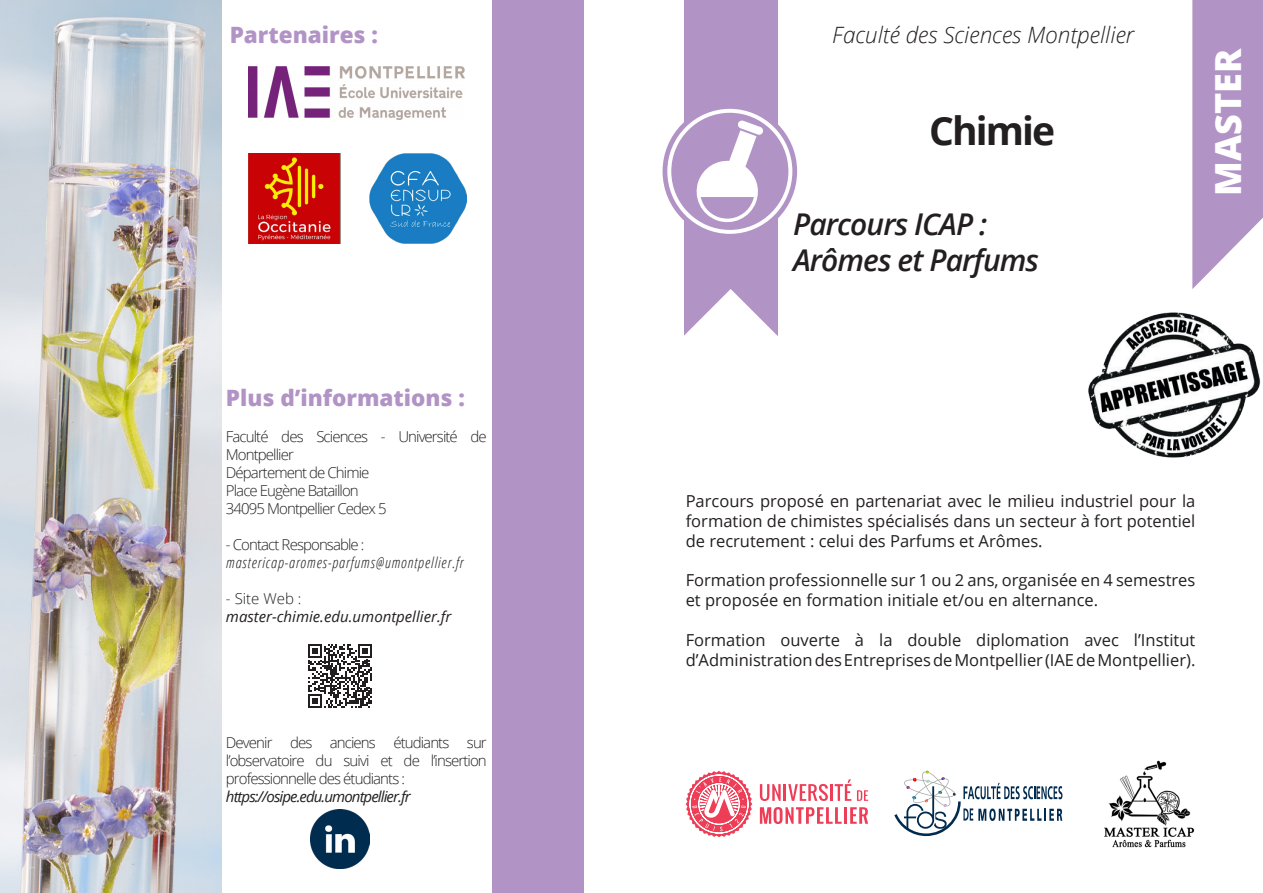
<style>
.page{position:relative;width:1263px;height:893px;background:#fff}
.page>*{position:absolute;margin:0;border:0;box-sizing:border-box;transform-origin:0 0}
.t1{font:700 39px "Open Sans";letter-spacing:-.05em;color:#231f20}
.t2{font:800 36px "Open Sans";color:#fff}
.t3{font:italic 600 30px "Open Sans";letter-spacing:-.03em;color:#231f20}
.t4{font:800 22.5px "Open Sans";color:#b194c5}
.t5{font:italic 300 22.5px "Open Sans";color:#231f20}
.t6{font:16.5px/19.8px "Open Sans";color:#231f20}
.t7{font:300 15px/18px "Open Sans";letter-spacing:-.06em;color:#231f20}
.t8{font:italic 300 condensed 15px "Open Sans";letter-spacing:.06em;color:#231f20}
.t9{font:italic 15px "Open Sans";color:#231f20}
.t10{font:italic 15px "Open Sans";letter-spacing:-.06em;color:#231f20}
</style>
<div class="page">
<div style="left:492px;top:0;width:91px;height:893px;background:#b194c5"></div>
<svg style="left:1192px;top:0;width:71px;height:289px;background:#bba1cc"></svg>
<hr style="left:830px;top:784px;width:3px;height:17px;background:#ee3d56">
<svg style="left:835px;top:779px;width:16px;height:22px"></svg>
<hr style="left:844px;top:807px;width:3px;height:17px;background:#ee3d56">
<svg style="left:850px;top:807px;width:18px;height:17px"></svg>
<svg style="left:857px;top:790px;width:11px;height:11px"></svg>
<svg style="left:760px;top:784px;width:68px;height:17px"></svg>
<svg style="left:760px;top:807px;width:82px;height:17px"></svg>
<svg style="left:686px;top:771px;width:66px;height:65px"></svg>
<div style="left:684px;top:0;width:94px;height:337px;background:#b194c5"></div>
<svg style="left:684px;top:289px;width:94px;height:48px"></svg>
<div style="left:662px;top:104px;width:135px;height:135px;background:#b194c5;border-radius:50%"></div>
<svg style="left:667px;top:109px;width:125px;height:125px"></svg>
<img style="left:0;top:1px;width:221px;height:892px">
<img style="left:1088px;top:312px;width:173px;height:146px">
<img style="left:248px;top:66px;width:216px;height:53px">
<img style="left:248px;top:153px;width:92px;height:91px">
<img style="left:370px;top:153px;width:97px;height:91px">
<svg style="left:894px;top:770px;width:168px;height:66px"></svg>
<img style="left:311px;top:810px;width:58px;height:58px">
<img style="left:1104px;top:760px;width:91px;height:88px">
<svg style="left:308px;top:644px;width:64px;height:64px"></svg>
<p class="t4" style="left:230px;top:17px;width:150px">Partenaires :</p>
<p class="t4" style="left:226px;top:380px;width:240px">Plus d’informations :</p>
<p class="t7" style="left:226px;top:427px;width:262px">Faculté des Sciences - Université de<br>Montpellier</p>
<p class="t7" style="left:226px;top:463px;width:145px">Département de Chimie</p>
<p class="t7" style="left:226px;top:481px;width:134px">Place Eugène Bataillon</p>
<p class="t7" style="left:226px;top:499px;width:162px">34095 Montpellier Cedex 5</p>
<p class="t7" style="left:226px;top:535px;width:140px">- Contact Responsable :</p>
<p class="t8" style="left:226px;top:552px;width:239px">mastericap-aromes-parfums@umontpellier.fr</p>
<p class="t7" style="left:226px;top:589px;width:77px">- Site Web :</p>
<p class="t9" style="left:226px;top:606px;width:227px">master-chimie.edu.umontpellier.fr</p>
<p class="t7" style="left:226px;top:733px;width:262px;text-align:justify">Devenir des anciens étudiants sur l’observatoire du suivi et de l’insertion professionnelle des étudiants :</p>
<p class="t10" style="left:226px;top:786px;width:186px">https://osipe.edu.umontpellier.fr</p>
<p class="t5" style="left:832px;top:19px;width:303px">Faculté des Sciences Montpellier</p>
<p class="t1" style="left:929px;top:103px;width:127px">Chimie</p>
<p class="t3" style="left:793px;top:203px;width:196px">Parcours ICAP :</p>
<p class="t3" style="left:793px;top:239px;width:247px">Arômes et Parfums</p>
<p class="t2" style="left:1200px;top:196px;width:149px;rotate:-90deg">MASTER</p>
<p class="t6" style="left:686px;top:491px;width:511px;text-align:justify">Parcours proposé en partenariat avec le milieu industriel pour la formation de chimistes spécialisés dans un secteur à fort potentiel de recrutement : celui des Parfums et Arômes.</p>
<p class="t6" style="left:686px;top:570px;width:511px">Formation professionnelle sur 1 ou 2 ans, organisée en 4 semestres et proposée en formation initiale et/ou en alternance.</p>
<p class="t6" style="left:686px;top:629px;width:511px">Formation ouverte à la double diplomation avec l’Institut d’Administration des Entreprises de Montpellier (IAE de Montpellier).</p>
</div>
